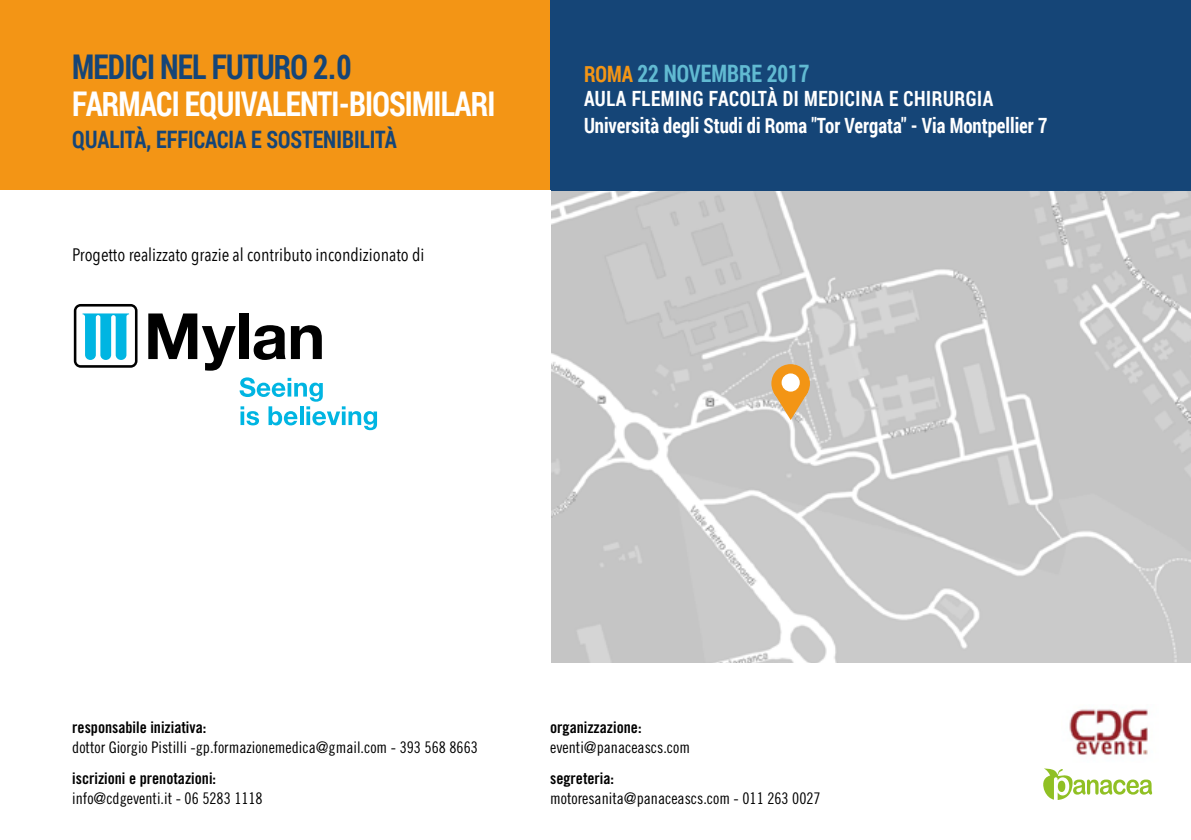
<style>
.page{position:relative;width:1191px;height:840px;background:#fff}
.page>*{position:absolute;margin:0;border:0;box-sizing:border-box;transform-origin:0 0}
.t1{font:700 34px "Roboto Condensed";letter-spacing:-.025em;color:#fff;scale:.9 1}
.t2{font:700 34px "Roboto Condensed";letter-spacing:-.025em;color:#154577;scale:.9 1}
.t3{font:700 24px "Roboto Condensed";color:#154577;scale:.9 1}
.t4{font:700 24px "Roboto Condensed";color:#61bad2;scale:.9 1}
.t5{font:700 21px/27px "Roboto Condensed";color:#fff;scale:.9 1}
.t6{font:18px "Avenir Next Condensed";color:#000}
.t7{font:16px "Trade Gothic Cond Eighteen";color:#000}
.t8{font:16px "Trade Gothic Bold Cond Twenty";color:#000}
.s1{font-size:22.4px;color:#f39515}
</style>
<div class="page">
<img style="left:551px;top:190px;width:640px;height:472px">
<div style="left:0;top:0;width:642px;height:190px;background:#f39515"></div>
<div style="left:550px;top:0;width:641px;height:190px;background:#154577"></div>
<svg style="left:1043px;top:768px;width:109px;height:31px"></svg>
<div style="left:771px;top:364px;width:39px;height:38px;background:#f39515;border-radius:50%"></div>
<svg style="left:773px;top:391px;width:35px;height:29px"></svg>
<div style="left:781px;top:373px;width:18px;height:18px;background:#fff;border-radius:50%"></div>
<img style="left:1069px;top:709px;width:79px;height:47px">
<svg style="left:148px;top:313px;width:88px;height:57px"></svg>
<div style="left:240px;top:313px;width:9px;height:46px;background:#000"></div>
<svg style="left:254px;top:325px;width:68px;height:35px"></svg>
<svg style="left:74px;top:304px;width:63px;height:63px"></svg>
<svg style="left:239px;top:377px;width:138px;height:53px"></svg>
<h1 class="t2" style="left:72px;top:43px;width:312px">MEDICI NEL FUTURO 2.0</h1>
<h1 class="t1" style="left:72px;top:79px;width:472px">FARMACI EQUIVALENTI-BIOSIMILARI</h1>
<h2 class="t3" style="left:72px;top:122px;width:362px">QUALITÀ, EFFICACIA E SOSTENIBILITÀ</h2>
<p class="t6" style="left:72px;top:239px;width:354px">Progetto realizzato grazie al contributo incondizionato di</p>
<h2 class="t4" style="left:584px;top:57px;width:252px"><span class="s1">ROMA</span> 22 NOVEMBRE 2017</h2>
<h3 class="t5" style="left:584px;top:84px;width:516px">AULA FLEMING FACOLTÀ DI MEDICINA E CHIRURGIA<br>Università degli Studi di Roma "Tor Vergata" - Via Montpellier 7</h3>
<p class="t8" style="left:72px;top:717px;width:136px">responsabile iniziativa:</p>
<p class="t7" style="left:72px;top:737px;width:407px">dottor Giorgio Pistilli -gp.formazionemedica@gmail.com - 393 568 8663</p>
<p class="t8" style="left:72px;top:768px;width:145px">iscrizioni e prenotazioni:</p>
<p class="t7" style="left:72px;top:788px;width:192px">info@cdgeventi.it - 06 5283 1118</p>
<p class="t8" style="left:550px;top:717px;width:93px">organizzazione:</p>
<p class="t7" style="left:550px;top:737px;width:141px">eventi@panaceascs.com</p>
<p class="t8" style="left:550px;top:768px;width:65px">segreteria:</p>
<p class="t7" style="left:550px;top:788px;width:272px">motoresanita@panaceascs.com - 011 263 0027</p>
</div>
